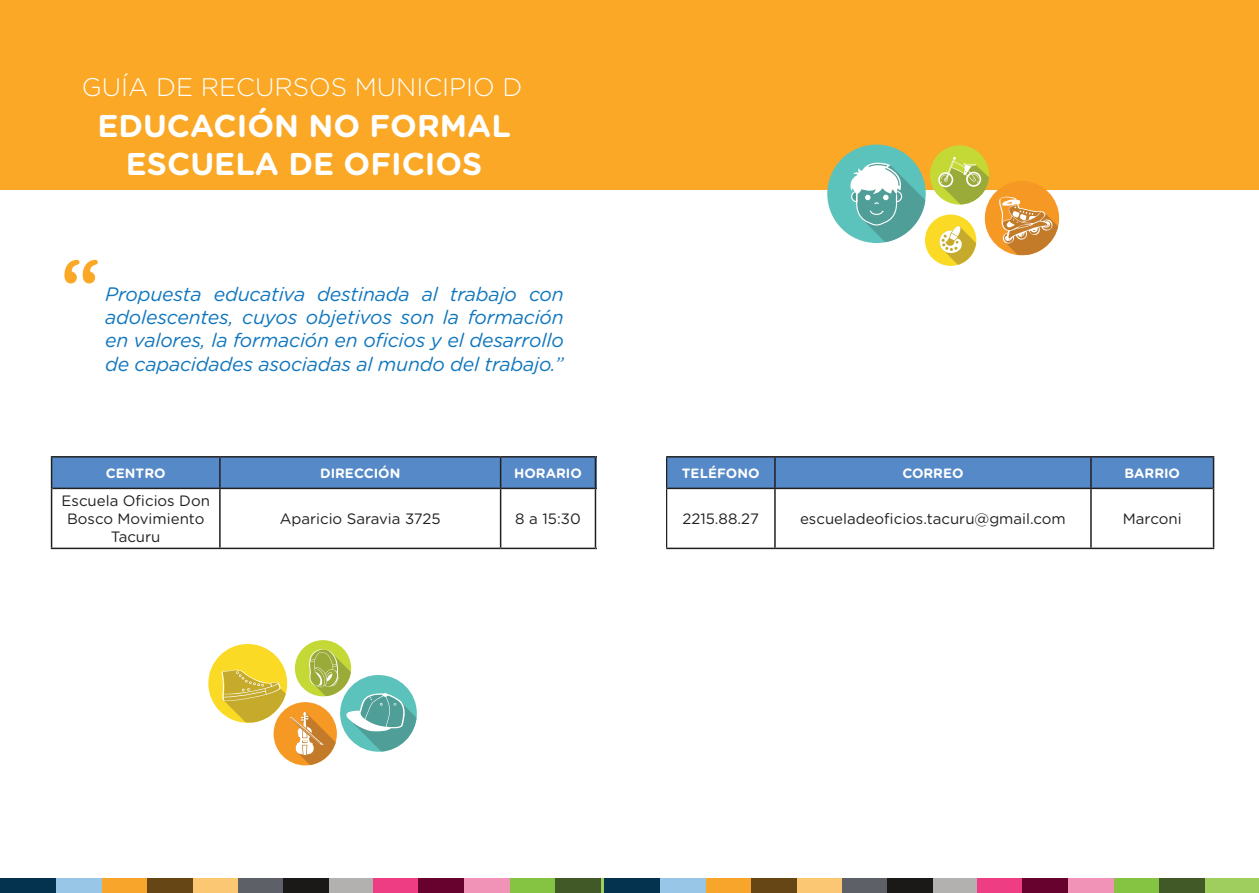
<style>
.page{position:relative;width:1259px;height:893px;background:#fff}
.page>*{position:absolute;margin:0;border:0;box-sizing:border-box;transform-origin:0 0}
.t1{font:700 72px "Gotham Rounded";color:#faa825}
.t2{font:700 31.5px/37.8px "Gotham Rounded";color:#fff;text-align:center}
.t3{font:300 25.5px "Gotham Rounded";color:#fff}
.t4{font:italic 19.5px/23.4px "Gotham Rounded";letter-spacing:-.01em;color:#1076bd;text-align:justify}
.t5{font:15px/18px "Gotham Rounded";color:#231f20;text-align:center}
.t6{font:700 13.5px "Gotham Rounded";color:#fff}
</style>
<div class="page">
<div style="left:0;top:0;width:1259px;height:189px;background:#faa825"></div>
<div style="left:52px;top:458px;width:1160px;height:30px;background:#5689c7"></div>
<hr style="left:51px;top:456px;width:169px;height:2px;background:#231f20">
<hr style="left:51px;top:458px;width:1px;height:30px;background:#231f20">
<hr style="left:220px;top:456px;width:280px;height:2px;background:#231f20">
<hr style="left:219px;top:458px;width:2px;height:30px;background:#231f20">
<hr style="left:500px;top:456px;width:95px;height:2px;background:#231f20">
<hr style="left:500px;top:458px;width:1px;height:30px;background:#231f20">
<hr style="left:595px;top:456px;width:71px;height:2px;background:#231f20">
<hr style="left:595px;top:458px;width:1px;height:30px;background:#231f20">
<hr style="left:666px;top:456px;width:109px;height:2px;background:#231f20">
<hr style="left:666px;top:458px;width:1px;height:30px;background:#231f20">
<hr style="left:775px;top:456px;width:316px;height:2px;background:#231f20">
<hr style="left:774px;top:458px;width:1px;height:30px;background:#231f20">
<hr style="left:1091px;top:456px;width:123px;height:2px;background:#231f20">
<hr style="left:1090px;top:458px;width:1px;height:30px;background:#231f20">
<hr style="left:1212px;top:458px;width:2px;height:30px;background:#231f20">
<hr style="left:51px;top:488px;width:1px;height:60px;background:#231f20">
<hr style="left:219px;top:489px;width:2px;height:59px;background:#231f20">
<hr style="left:500px;top:489px;width:1px;height:59px;background:#231f20">
<hr style="left:595px;top:489px;width:1px;height:59px;background:#231f20">
<hr style="left:666px;top:489px;width:1px;height:59px;background:#231f20">
<hr style="left:774px;top:489px;width:1px;height:59px;background:#231f20">
<hr style="left:1090px;top:489px;width:1px;height:59px;background:#231f20">
<hr style="left:1212px;top:488px;width:2px;height:60px;background:#231f20">
<hr style="left:51px;top:548px;width:169px;height:1px;background:#231f20">
<hr style="left:220px;top:548px;width:280px;height:1px;background:#231f20">
<hr style="left:500px;top:548px;width:95px;height:1px;background:#231f20">
<hr style="left:595px;top:548px;width:71px;height:1px;background:#231f20">
<hr style="left:666px;top:548px;width:109px;height:1px;background:#231f20">
<hr style="left:775px;top:548px;width:316px;height:1px;background:#231f20">
<hr style="left:1091px;top:548px;width:123px;height:1px;background:#231f20">
<hr style="left:52px;top:488px;width:168px;height:1px;background:#231f20">
<hr style="left:220px;top:488px;width:280px;height:1px;background:#231f20">
<hr style="left:500px;top:488px;width:95px;height:1px;background:#231f20">
<hr style="left:595px;top:488px;width:71px;height:1px;background:#231f20">
<hr style="left:666px;top:488px;width:109px;height:1px;background:#231f20">
<hr style="left:775px;top:488px;width:316px;height:1px;background:#231f20">
<hr style="left:1091px;top:488px;width:121px;height:1px;background:#231f20">
<div style="left:0;top:878px;width:56px;height:15px;background:#04334f"></div>
<div style="left:57px;top:878px;width:45px;height:15px;background:#98c6e7"></div>
<div style="left:102px;top:878px;width:45px;height:15px;background:#f7a52b"></div>
<div style="left:147px;top:878px;width:46px;height:15px;background:#664615"></div>
<div style="left:193px;top:878px;width:45px;height:15px;background:#fbc773"></div>
<div style="left:238px;top:878px;width:46px;height:15px;background:#5d6067"></div>
<div style="left:284px;top:878px;width:45px;height:15px;background:#1b1918"></div>
<div style="left:329px;top:878px;width:45px;height:15px;background:#b2b1b0"></div>
<div style="left:373px;top:878px;width:46px;height:15px;background:#ef3d84"></div>
<div style="left:419px;top:878px;width:45px;height:15px;background:#66022d"></div>
<div style="left:464px;top:878px;width:45px;height:15px;background:#f193b6"></div>
<div style="left:510px;top:878px;width:46px;height:15px;background:#84c442"></div>
<div style="left:556px;top:878px;width:45px;height:15px;background:#415927"></div>
<div style="left:601px;top:878px;width:58px;height:15px;background:#a0ce5e"></div>
<div style="left:208px;top:644px;width:79px;height:79px;background:#fada24;border-radius:50%"></div>
<svg style="left:295px;top:640px;width:56px;height:56px"></svg>
<svg style="left:221px;top:644px;width:196px;height:121px"></svg>
<div style="left:597px;top:449px;width:68px;height:143px;background:#fff"></div>
<div style="left:604px;top:878px;width:56px;height:15px;background:#04334f"></div>
<div style="left:660px;top:878px;width:46px;height:15px;background:#98c6e7"></div>
<div style="left:706px;top:878px;width:45px;height:15px;background:#f7a52b"></div>
<div style="left:751px;top:878px;width:46px;height:15px;background:#664615"></div>
<div style="left:797px;top:878px;width:45px;height:15px;background:#fbc773"></div>
<div style="left:842px;top:878px;width:45px;height:15px;background:#5d6067"></div>
<div style="left:887px;top:878px;width:46px;height:15px;background:#1b1918"></div>
<div style="left:933px;top:878px;width:45px;height:15px;background:#b2b1b0"></div>
<div style="left:977px;top:878px;width:45px;height:15px;background:#ef3d84"></div>
<div style="left:1022px;top:878px;width:46px;height:15px;background:#66022d"></div>
<div style="left:1068px;top:878px;width:45px;height:15px;background:#f193b6"></div>
<div style="left:1114px;top:878px;width:45px;height:15px;background:#84c442"></div>
<div style="left:1159px;top:878px;width:46px;height:15px;background:#415927"></div>
<div style="left:1205px;top:878px;width:54px;height:15px;background:#a0ce5e"></div>
<div style="left:827px;top:145px;width:98px;height:98px;background:#5bc2bc;border-radius:50%"></div>
<svg style="left:847px;top:157px;width:78px;height:85px"></svg>
<div style="left:925px;top:215px;width:51px;height:51px;background:#fada24;border-radius:50%"></div>
<svg style="left:938px;top:225px;width:38px;height:40px"></svg>
<div style="left:930px;top:145px;width:59px;height:60px;background:#c4d836;border-radius:50%"></div>
<svg style="left:938px;top:157px;width:51px;height:48px"></svg>
<div style="left:985px;top:181px;width:74px;height:74px;background:#f69824;border-radius:50%"></div>
<svg style="left:999px;top:197px;width:60px;height:58px"></svg>
<h3 class="t3" style="left:82px;top:70px;width:442px">GUÍA DE RECURSOS MUNICIPIO D</h3>
<h2 class="t2" style="left:97px;top:105px;width:415px">EDUCACIÓN NO FORMAL<br>ESCUELA DE OFICIOS</h2>
<h1 class="t1" style="left:61px;top:232px;width:40px">“</h1>
<p class="t4" style="left:105px;top:281px;width:460px">Propuesta educativa destinada al trabajo con adolescentes, cuyos objetivos son la formación en valores, la formación en oficios y el desarrollo de capacidades asociadas al mundo del trabajo.”</p>
<p class="t6" style="left:106px;top:463px;width:61px">CENTRO</p>
<p class="t6" style="left:320px;top:463px;width:82px">DIRECCIÓN</p>
<p class="t6" style="left:514px;top:463px;width:69px">HORARIO</p>
<p class="t6" style="left:682px;top:463px;width:79px">TELÉFONO</p>
<p class="t6" style="left:902px;top:463px;width:63px">CORREO</p>
<p class="t6" style="left:1124px;top:463px;width:57px">BARRIO</p>
<p class="t5" style="left:62px;top:491px;width:150px">Escuela Oficios Don<br>Bosco Movimiento<br>Tacuru</p>
<p class="t5" style="left:280px;top:509px;width:163px">Aparicio Saravia 3725</p>
<p class="t5" style="left:515px;top:509px;width:67px">8 a 15:30</p>
<p class="t5" style="left:682px;top:509px;width:78px">2215.88.27</p>
<p class="t5" style="left:800px;top:509px;width:267px">escueladeoficios.tacuru@gmail.com</p>
<p class="t5" style="left:1123px;top:509px;width:60px">Marconi</p>
</div>
